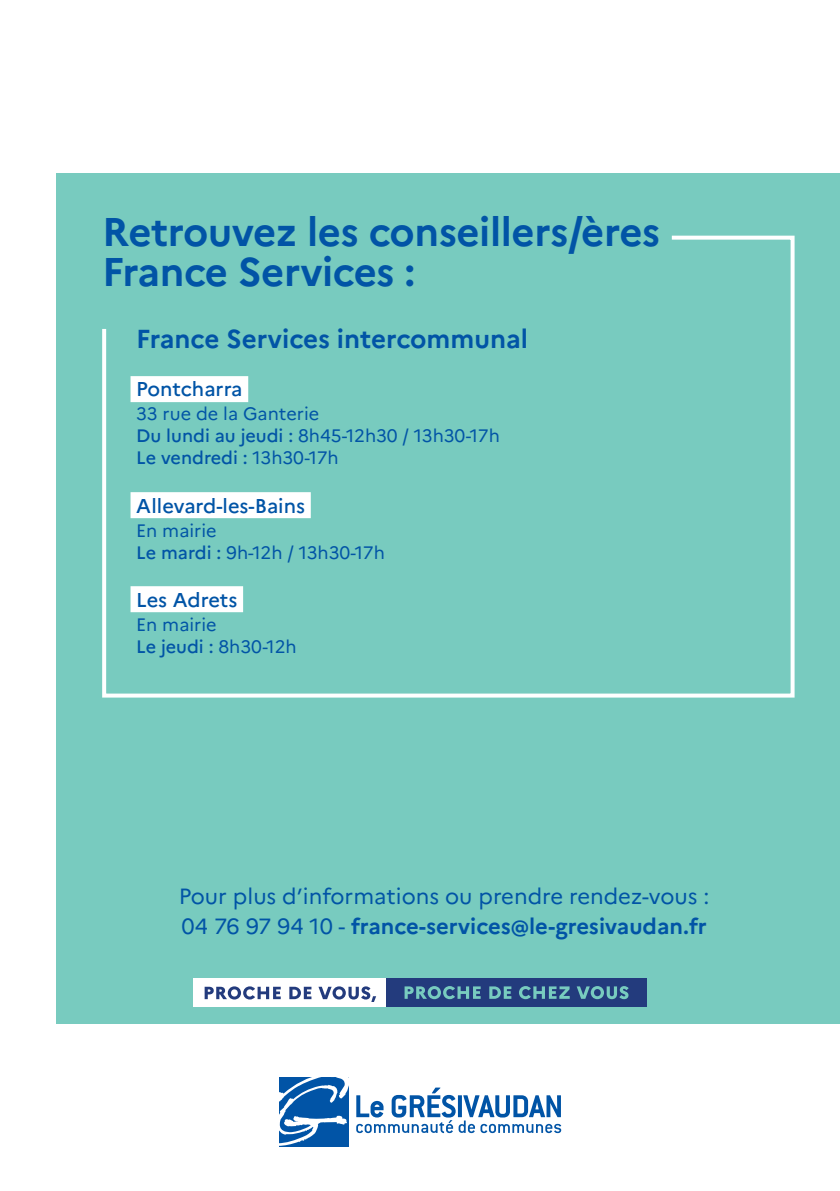
<style>
.page{position:relative;width:840px;height:1191px;background:#fff}
.page>*{position:absolute;margin:0;border:0;box-sizing:border-box;transform-origin:0 0}
.t1{font:700 40px/40px "Marianne";letter-spacing:-.01em;color:#0154a6}
.t2{font:700 26px "Marianne";color:#0154a6}
.t3{font:22px/30px "Marianne";color:#0154a6}
.t4{font:500 20px "Marianne";color:#0154a6}
.t5{font:18px/22px "Marianne";color:#0154a6}
.s1{font-weight:500}
.s2{font-weight:700}
</style>
<div class="page">
<div style="left:57px;top:173px;width:782px;height:850px;background:#78cbbf"></div>
<div style="left:385px;top:978px;width:261px;height:28px;background:#233b7d"></div>
<svg style="left:404px;top:986px;width:76px;height:13px"></svg>
<svg style="left:489px;top:986px;width:22px;height:12px"></svg>
<svg style="left:519px;top:986px;width:50px;height:13px"></svg>
<svg style="left:576px;top:986px;width:52px;height:13px"></svg>
<div style="left:193px;top:978px;width:192px;height:28px;background:#fff"></div>
<svg style="left:204px;top:986px;width:76px;height:13px"></svg>
<svg style="left:289px;top:986px;width:22px;height:13px"></svg>
<svg style="left:318px;top:986px;width:58px;height:16px"></svg>
<svg style="left:356px;top:1087px;width:205px;height:46px"></svg>
<svg style="left:279px;top:1077px;width:69px;height:69px"></svg>
<svg style="left:102px;top:235px;width:693px;height:463px"></svg>
<h1 class="t1" style="left:102px;top:211px;width:559px">Retrouvez les conseillers/ères<br>France Services :</h1>
<h2 class="t2" style="left:136px;top:323px;width:393px">France Services intercommunal</h2>
<p class="t4" style="left:136px;top:377px;width:108px">Pontcharra</p>
<p class="t5" style="left:136px;top:403px;width:365px">33 rue de la Ganterie<br><span class="s1">Du lundi au jeudi :</span> 8h45-12h30 / 13h30-17h<br><span class="s1">Le vendredi :</span> 13h30-17h</p>
<p class="t4" style="left:136px;top:493px;width:170px">Allevard-les-Bains</p>
<p class="t5" style="left:136px;top:519px;width:250px">En mairie<br><span class="s1">Le mardi :</span> 9h-12h / 13h30-17h</p>
<p class="t4" style="left:136px;top:587px;width:103px">Les Adrets</p>
<p class="t5" style="left:136px;top:613px;width:162px">En mairie<br><span class="s1">Le jeudi :</span> 8h30-12h</p>
<p class="t3" style="left:179px;top:881px;width:531px">Pour plus d’informations ou prendre rendez-vous :<br>04 76 97 94 10 - <span class="s2">france-services@le-gresivaudan.fr</span></p>
</div>
